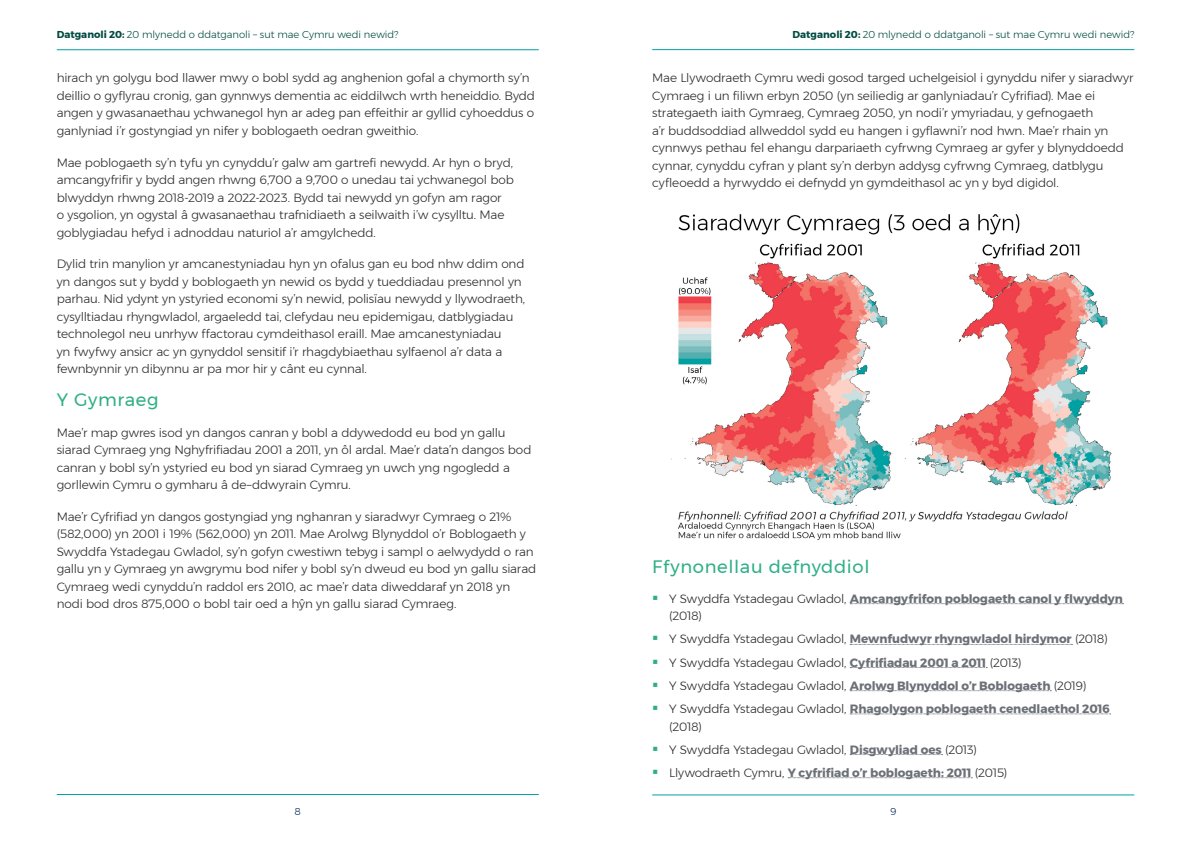
<style>
.page{position:relative;width:1191px;height:842px;background:#fff}
.page>*{position:absolute;margin:0;border:0;box-sizing:border-box;transform-origin:0 0}
.t1{font:18px "Montserrat";letter-spacing:.035em;color:#30af87}
.t2{font:300 12px/17.5px "Montserrat";letter-spacing:-.015em;color:#292829}
.t3{font:700 12px/17.5px "Montserrat";letter-spacing:-.005em;color:#6c7077}
.t4{font:300 10px "Montserrat";letter-spacing:-.005em;color:#004c42}
.t5{font:300 10px "Montserrat";color:#002659}
.s1{font-weight:700}
.s2{font-weight:300;color:#292829}
.s3{font-weight:700;color:#6c7077}
</style>
<div class="page">
<hr style="left:57px;top:794px;width:482px;height:1px;background:#00a1a2">
<hr style="left:652px;top:795px;width:482px;height:1px;background:#00a1a2">
<hr style="left:652px;top:49px;width:482px;height:1px;background:#00a1a2">
<hr style="left:57px;top:49px;width:482px;height:1px;background:#00a1a2">
<svg style="left:850px;top:603px;width:273px;height:1px"></svg>
<svg style="left:850px;top:644px;width:222px;height:1px"></svg>
<svg style="left:850px;top:667px;width:137px;height:1px"></svg>
<svg style="left:850px;top:690px;width:201px;height:1px"></svg>
<svg style="left:850px;top:714px;width:260px;height:1px"></svg>
<svg style="left:850px;top:754px;width:92px;height:1px"></svg>
<svg style="left:788px;top:777px;width:184px;height:1px"></svg>
<img style="left:671px;top:214px;width:441px;height:326px">
<p class="t4" style="left:57px;top:27px;width:343px"><span class="s1">Datganoli 20:</span> 20 mlynedd o ddatganoli – sut mae Cymru wedi newid?</p>
<p class="t4" style="left:792px;top:27px;width:343px"><span class="s1">Datganoli 20:</span> 20 mlynedd o ddatganoli – sut mae Cymru wedi newid?</p>
<p class="t2" style="left:57px;top:69px;width:480px">hirach yn golygu bod llawer mwy o bobl sydd ag anghenion gofal a chymorth sy’n deillio o gyflyrau cronig, gan gynnwys dementia ac eiddilwch wrth heneiddio. Bydd angen y gwasanaethau ychwanegol hyn ar adeg pan effeithir ar gyllid cyhoeddus o ganlyniad i’r gostyngiad yn nifer y boblogaeth oedran gweithio.</p>
<p class="t2" style="left:57px;top:153px;width:458px">Mae poblogaeth sy’n tyfu yn cynyddu’r galw am gartrefi newydd. Ar hyn o bryd, amcangyfrifir y bydd angen rhwng 6,700 a 9,700 o unedau tai ychwanegol bob blwyddyn rhwng 2018-2019 a 2022-2023. Bydd tai newydd yn gofyn am ragor<br>o ysgolion, yn ogystal â gwasanaethau trafnidiaeth a seilwaith i’w cysylltu. Mae goblygiadau hefyd i adnoddau naturiol a’r amgylchedd.</p>
<p class="t2" style="left:57px;top:255px;width:470px">Dylid trin manylion yr amcanestyniadau hyn yn ofalus gan eu bod nhw ddim ond yn dangos sut y bydd y boblogaeth yn newid os bydd y tueddiadau presennol yn parhau. Nid ydynt yn ystyried economi sy’n newid, polisïau newydd y llywodraeth, cysylltiadau rhyngwladol, argaeledd tai, clefydau neu epidemigau, datblygiadau technolegol neu unrhyw ffactorau cymdeithasol eraill. Mae amcanestyniadau<br>yn fwyfwy ansicr ac yn gynyddol sensitif i’r rhagdybiaethau sylfaenol a’r data a fewnbynnir yn dibynnu ar pa mor hir y cânt eu cynnal.</p>
<h1 class="t1" style="left:57px;top:386px;width:103px">Y Gymraeg</h1>
<p class="t2" style="left:57px;top:423px;width:476px">Mae’r map gwres isod yn dangos canran y bobl a ddywedodd eu bod yn gallu siarad Cymraeg yng Nghyfrifiadau 2001 a 2011, yn ôl ardal. Mae’r data’n dangos bod canran y bobl sy’n ystyried eu bod yn siarad Cymraeg yn uwch yng ngogledd a gorllewin Cymru o gymharu â de–ddwyrain Cymru.</p>
<p class="t2" style="left:57px;top:508px;width:481px">Mae’r Cyfrifiad yn dangos gostyngiad yng nghanran y siaradwyr Cymraeg o 21% (582,000) yn 2001 i 19% (562,000) yn 2011. Mae Arolwg Blynyddol o’r Boblogaeth y Swyddfa Ystadegau Gwladol, sy’n gofyn cwestiwn tebyg i sampl o aelwydydd o ran gallu yn y Gymraeg yn awgrymu bod nifer y bobl sy’n dweud eu bod yn gallu siarad Cymraeg wedi cynyddu’n raddol ers 2010, ac mae’r data diweddaraf yn 2018 yn nodi bod dros 875,000 o bobl tair oed a hŷn yn gallu siarad Cymraeg.</p>
<p class="t2" style="left:652px;top:69px;width:483px">Mae Llywodraeth Cymru wedi gosod targed uchelgeisiol i gynyddu nifer y siaradwyr Cymraeg i un filiwn erbyn 2050 (yn seiliedig ar ganlyniadau’r Cyfrifiad). Mae ei strategaeth iaith Gymraeg, Cymraeg 2050, yn nodi’r ymyriadau, y gefnogaeth<br>a’r buddsoddiad allweddol sydd eu hangen i gyflawni’r nod hwn. Mae’r rhain yn cynnwys pethau fel ehangu darpariaeth cyfrwng Cymraeg ar gyfer y blynyddoedd cynnar, cynyddu cyfran y plant sy’n derbyn addysg cyfrwng Cymraeg, datblygu cyfleoedd a hyrwyddo ei defnydd yn gymdeithasol ac yn y byd digidol.</p>
<h1 class="t1" style="left:652px;top:552px;width:219px">Ffynonellau defnyddiol</h1>
<p class="t3" style="left:669px;top:590px;width:455px"><span class="s2">Y Swyddfa Ystadegau Gwladol,</span> Amcangyfrifon poblogaeth canol y flwyddyn <span class="s2">(2018)</span></p>
<p class="t2" style="left:669px;top:627px;width:442px;line-height:23.2px">Y Swyddfa Ystadegau Gwladol, <span class="s3">Mewnfudwyr rhyngwladol hirdymor</span> (2018)<br>Y Swyddfa Ystadegau Gwladol, <span class="s3">Cyfrifiadau 2001 a 2011</span> (2013)<br>Y Swyddfa Ystadegau Gwladol, <span class="s3">Arolwg Blynyddol o’r Boblogaeth</span> (2019)<br>Y Swyddfa Ystadegau Gwladol, <span class="s3">Rhagolygon poblogaeth cenedlaethol 2016</span></p>
<p class="t2" style="left:669px;top:714px;width:340px;line-height:23.2px">(2018)<br>Y Swyddfa Ystadegau Gwladol, <span class="s3">Disgwyliad oes</span> (2013)<br>Llywodraeth Cymru, <span class="s3">Y cyfrifiad o’r boblogaeth: 2011</span> (2015)</p>
<p class="t5" style="left:294px;top:804px;width:8px">8</p>
<p class="t5" style="left:890px;top:804px;width:8px">9</p>
</div>
